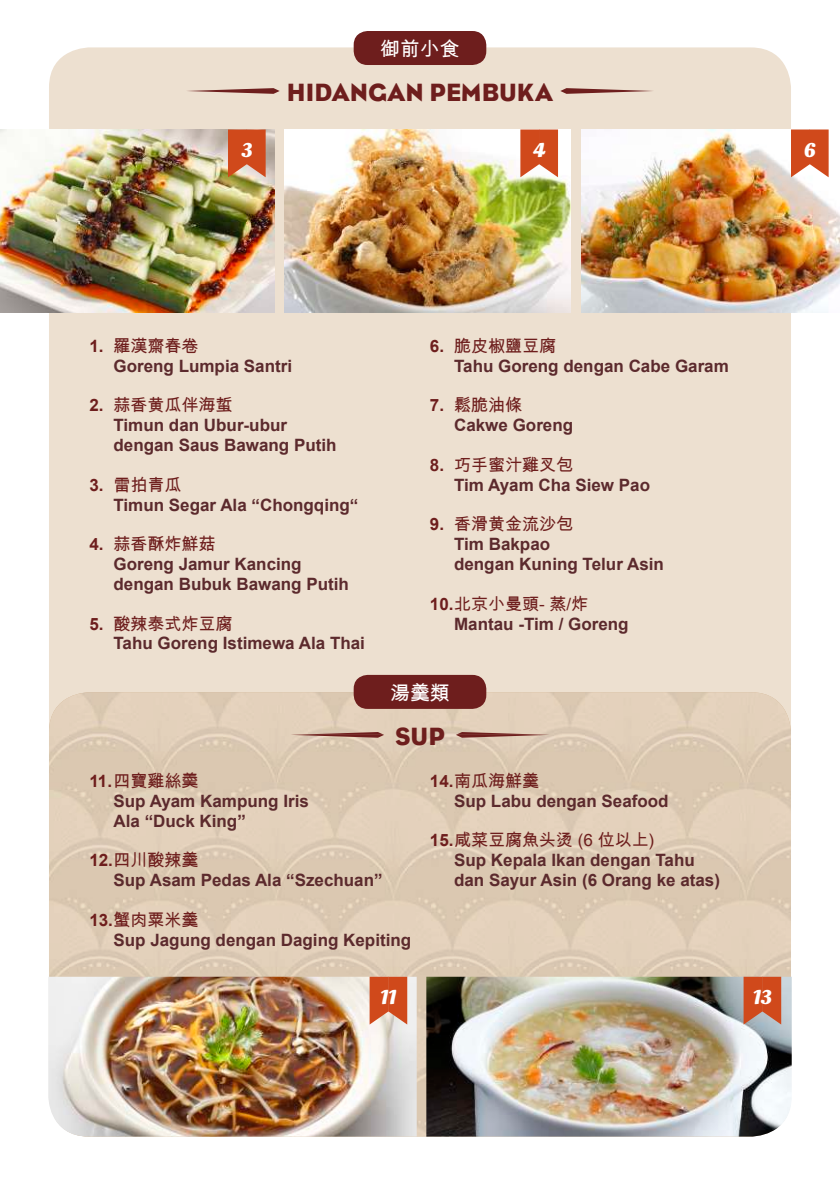
<style>
.page{position:relative;width:840px;height:1191px;background:#fff}
.page>*{position:absolute;margin:0;border:0;box-sizing:border-box;transform-origin:0 0}
.t1{font:25.4px "Eagle";color:#6e1e1d}
.t2{font:700 20px "Oleo Script";color:#fff}
.t3{font:19.8px "Arial Unicode MS";color:#fff}
.t4{font:700 17px/19.8px "Arial";color:#5c2a2d}
.t5{font:17px "Arial Unicode MS";color:#6e1e1d}
.s1{font-family:"Arial";font-weight:700}
</style>
<div class="page">
<hr style="left:0;top:0;width:1px;height:1191px;background:#6e1e1d">
<div style="left:49px;top:47px;width:741px;height:1089px;background:#ede0d0;border-radius:40px"></div>
<img style="left:49px;top:692px;width:741px;height:444px">
<img style="left:0;top:130px;width:274px;height:182px">
<img style="left:581px;top:130px;width:258px;height:182px">
<img style="left:284px;top:130px;width:286px;height:182px">
<div style="left:353px;top:31px;width:133px;height:34px;background:#6e1e1d;border-radius:14px"></div>
<div style="left:353px;top:675px;width:133px;height:34px;background:#6e1e1d;border-radius:14px"></div>
<svg style="left:560px;top:88px;width:93px;height:6px"></svg>
<svg style="left:187px;top:88px;width:92px;height:6px"></svg>
<svg style="left:455px;top:732px;width:94px;height:5px"></svg>
<svg style="left:290px;top:732px;width:94px;height:5px"></svg>
<svg style="left:520px;top:129px;width:37px;height:48px;background:#d6643d"></svg>
<svg style="left:228px;top:129px;width:37px;height:48px;background:#d25d33"></svg>
<svg style="left:790px;top:129px;width:38px;height:48px;background:#d76640"></svg>
<img style="left:48px;top:976px;width:368px;height:160px">
<img style="left:426px;top:976px;width:365px;height:160px">
<svg style="left:743px;top:976px;width:37px;height:48px;background:#cb5b35"></svg>
<svg style="left:369px;top:976px;width:38px;height:48px;background:#d36138"></svg>
<p class="t3" style="left:380px;top:34px;width:81px">御前小食</p>
<h1 class="t1" style="left:287px;top:78px;width:267px">HIDANGAN PEMBUKA</h1>
<p class="t2" style="left:241px;top:138px;width:12px">3</p>
<p class="t2" style="left:533px;top:138px;width:13px">4</p>
<p class="t2" style="left:803px;top:138px;width:13px">6</p>
<p class="t5" style="left:89px;top:333px;width:111px"><span class="s1">1.</span> 羅漢齋春卷</p>
<p class="t4" style="left:113px;top:356px;width:180px">Goreng Lumpia Santri</p>
<p class="t5" style="left:89px;top:393px;width:145px"><span class="s1">2.</span> 蒜香黄瓜伴海蜇</p>
<p class="t4" style="left:113px;top:416px;width:224px">Timun dan Ubur-ubur dengan Saus Bawang Putih</p>
<p class="t5" style="left:89px;top:472px;width:94px"><span class="s1">3.</span> 雷拍青瓜</p>
<p class="t4" style="left:113px;top:495px;width:246px">Timun Segar Ala “Chongqing“</p>
<p class="t5" style="left:89px;top:532px;width:128px"><span class="s1">4.</span> 蒜香酥炸鮮菇</p>
<p class="t4" style="left:113px;top:554px;width:237px">Goreng Jamur Kancing dengan Bubuk Bawang Putih</p>
<p class="t5" style="left:89px;top:611px;width:145px"><span class="s1">5.</span> 酸辣泰式炸豆腐</p>
<p class="t4" style="left:113px;top:634px;width:253px">Tahu Goreng Istimewa Ala Thai</p>
<p class="t5" style="left:429px;top:333px;width:128px"><span class="s1">6.</span> 脆皮椒鹽豆腐</p>
<p class="t4" style="left:454px;top:356px;width:276px">Tahu Goreng dengan Cabe Garam</p>
<p class="t5" style="left:429px;top:393px;width:94px"><span class="s1">7.</span> 鬆脆油條</p>
<p class="t4" style="left:454px;top:416px;width:121px">Cakwe Goreng</p>
<p class="t5" style="left:429px;top:452px;width:145px"><span class="s1">8.</span> 巧手蜜汁雞叉包</p>
<p class="t4" style="left:454px;top:475px;width:197px">Tim Ayam Cha Siew Pao</p>
<p class="t5" style="left:429px;top:512px;width:145px"><span class="s1">9.</span> 香滑黄金流沙包</p>
<p class="t4" style="left:454px;top:535px;width:211px">Tim Bakpao<br>dengan Kuning Telur Asin</p>
<p class="t5" style="left:429px;top:591px;width:160px"><span class="s1">10.</span>北京小曼頭- 蒸/炸</p>
<p class="t4" style="left:454px;top:614px;width:176px">Mantau -Tim / Goreng</p>
<p class="t3" style="left:390px;top:678px;width:61px">湯羹類</p>
<h1 class="t1" style="left:395px;top:722px;width:51px">SUP</h1>
<p class="t5" style="left:89px;top:768px;width:111px"><span class="s1">11.</span>四寶雞絲羮</p>
<p class="t4" style="left:113px;top:791px;width:197px">Sup Ayam Kampung Iris<br>Ala “Duck King”</p>
<p class="t5" style="left:89px;top:848px;width:111px"><span class="s1">12.</span>四川酸辣羹</p>
<p class="t4" style="left:113px;top:870px;width:270px">Sup Asam Pedas Ala “Szechuan”</p>
<p class="t5" style="left:89px;top:907px;width:111px"><span class="s1">13.</span>蟹肉粟米羹</p>
<p class="t4" style="left:113px;top:930px;width:299px">Sup Jagung dengan Daging Kepiting</p>
<p class="t5" style="left:429px;top:768px;width:111px"><span class="s1">14.</span>南瓜海鮮羹</p>
<p class="t4" style="left:454px;top:791px;width:216px">Sup Labu dengan Seafood</p>
<p class="t5" style="left:429px;top:828px;width:226px"><span class="s1">15.</span>咸菜豆腐魚头烫 (6 位以上)</p>
<p class="t4" style="left:454px;top:851px;width:267px">Sup Kepala Ikan dengan Tahu dan Sayur Asin (6 Orang ke atas)</p>
<p class="t2" style="left:380px;top:985px;width:17px">11</p>
<p class="t2" style="left:752px;top:985px;width:20px">13</p>
</div>
